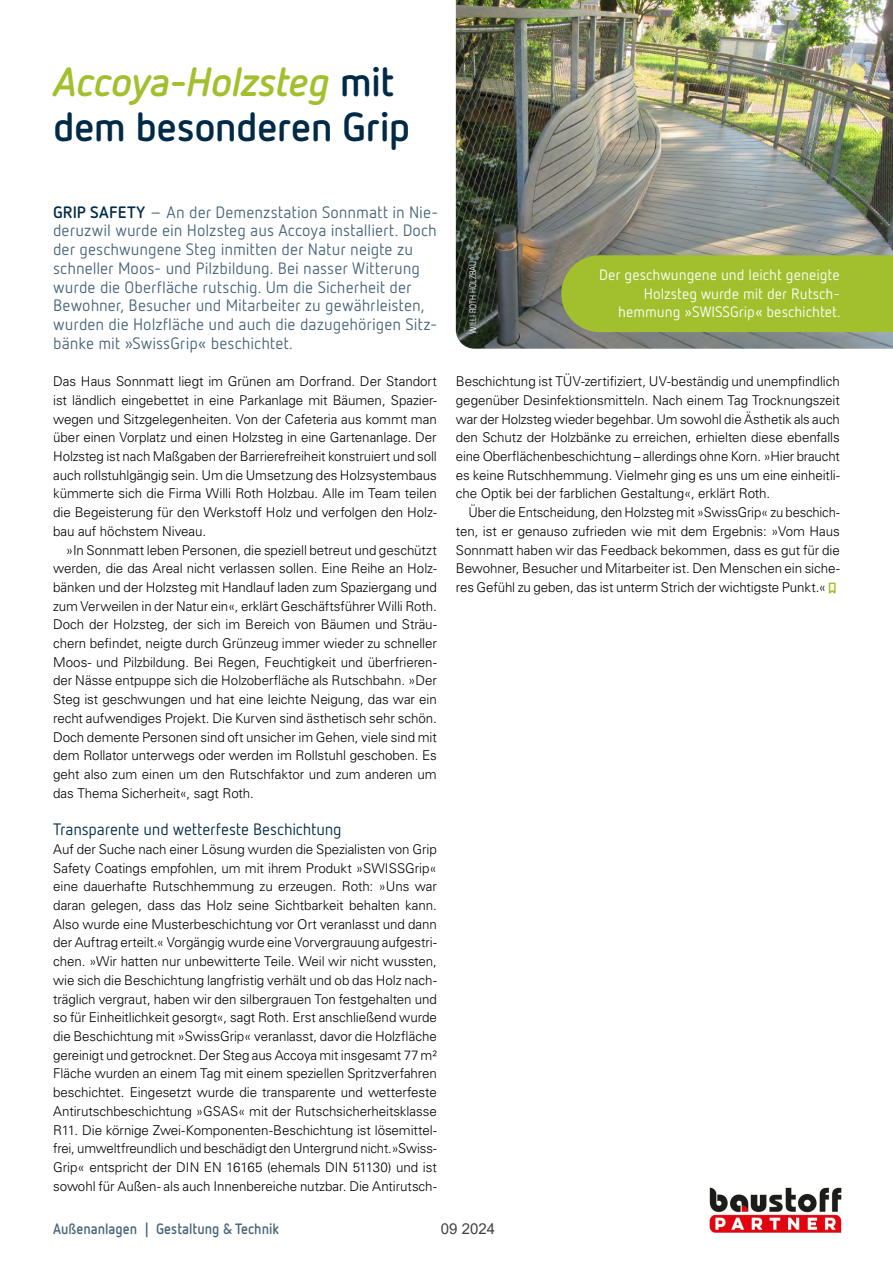
<style>
.page{position:relative;width:893px;height:1263px;background:#fff}
.page>*{position:absolute;margin:0;border:0;box-sizing:border-box;transform-origin:0 0}
.t1{font:700 40.5px/45px "Netto";letter-spacing:-.02em;color:#002a45}
.t2{font:16.5px/18.8px "Netto";color:#48657a}
.t3{font:16.5px "Netto";letter-spacing:-.01em;color:#002a45}
.t4{font:15px/18.8px "Netto";color:#fff;text-align:right}
.t5{font:700 15px "Netto";color:#48657a;scale:.91 1}
.t6{font:15px "Arial";color:#404040}
.t7{font:300 13.5px/18.8px "Univers LT Std";letter-spacing:-.005em;color:#000;text-align:justify}
.t8{font:300 condensed 9px "Univers LT Std";color:#fff}
.s1{font-style:italic;color:#a2c02d}
.s2{font-weight:700;color:#002a45}
</style>
<div class="page">
<img style="left:456px;top:0;width:437px;height:349px">
<div style="left:561px;top:255px;width:332px;height:77px;background:#a2c02d"></div>
<img style="left:709px;top:1187px;width:133px;height:46px">
<h1 class="t1" style="left:53px;top:58px;width:359px"><span class="s1">Accoya-Holzsteg</span> mit dem besonderen Grip</h1>
<p class="t2" style="left:53px;top:202px;width:387px"><span class="s2">GRIP SAFETY</span> – An der Demenzstation Sonnmatt in Nie&shy;deruzwil wurde ein Holzsteg aus Accoya installiert. Doch der geschwungene Steg inmitten der Natur neigte zu schneller Moos- und Pilzbildung. Bei nasser Witterung wurde die Oberfläche rutschig. Um die Sicherheit der Bewohner, Besucher und Mitarbeiter zu gewährleisten, wurden die Holzfläche und auch die dazugehörigen Sitz&shy;bänke mit »SwissGrip« beschichtet.</p>
<p class="t7" style="left:53px;top:372px;width:385px">Das Haus Sonnmatt liegt im Grünen am Dorfrand. Der Standort ist ländlich eingebettet in eine Parkanlage mit Bäumen, Spazier&shy;wegen und Sitzgelegenheiten. Von der Cafeteria aus kommt man über einen Vorplatz und einen Holzsteg in eine Gartenanlage. Der Holzsteg ist nach Maßgaben der Barrierefreiheit konstruiert und soll auch rollstuhlgängig sein. Um die Umsetzung des Holzsystembaus kümmerte sich die Firma Willi Roth Holzbau. Alle im Team teilen die Begeisterung für den Werkstoff Holz und verfolgen den Holz&shy;bau auf höchstem Niveau.</p>
<p class="t7" style="left:53px;top:540px;width:385px;text-indent:13px">»In Sonnmatt leben Personen, die speziell betreut und geschützt werden, die das Areal nicht verlassen sollen. Eine Reihe an Holz&shy;bänken und der Holzsteg mit Handlauf laden zum Spaziergang und zum Verweilen in der Natur ein«, erklärt Geschäftsführer Willi Roth.<br>Doch der Holzsteg, der sich im Bereich von Bäumen und Sträu&shy;chern befindet, neigte durch Grünzeug immer wieder zu schneller Moos- und Pilzbildung. Bei Regen, Feuchtigkeit und überfrieren&shy;der Nässe entpuppe sich die Holzoberfläche als Rutschbahn. »Der Steg ist geschwungen und hat eine leichte Neigung, das war ein recht aufwendiges Projekt. Die Kurven sind ästhetisch sehr schön.<br>Doch demente Personen sind oft unsicher im Gehen, viele sind mit dem Rollator unterwegs oder werden im Rollstuhl geschoben. Es geht also zum einen um den Rutschfaktor und zum anderen um das Thema Sicherheit«, sagt Roth.</p>
<p class="t3" style="left:53px;top:819px;width:290px">Transparente und wetterfeste Beschichtung</p>
<p class="t7" style="left:53px;top:840px;width:385px">Auf der Suche nach einer Lösung wurden die Spezialisten von Grip Safety Coatings empfohlen, um mit ihrem Produkt »SWISSGrip« eine dauerhafte Rutschhemmung zu erzeugen. Roth: »Uns war daran gelegen, dass das Holz seine Sichtbarkeit behalten kann.<br>Also wurde eine Musterbeschichtung vor Ort veranlasst und dann der Auftrag erteilt.« Vorgängig wurde eine Vorvergrauung aufgestri&shy;chen. »Wir hatten nur unbewitterte Teile. Weil wir nicht wussten, wie sich die Beschichtung langfristig verhält und ob das Holz nach&shy;träglich vergraut, haben wir den silbergrauen Ton festgehalten und so für Einheitlichkeit gesorgt«, sagt Roth. Erst anschließend wurde die Beschichtung mit »SwissGrip« veranlasst, davor die Holzfläche gereinigt und getrocknet. Der Steg aus Accoya mit insgesamt 77m²<br>Fläche wurden an einem Tag mit einem speziellen Spritzverfahren beschichtet. Eingesetzt wurde die transparente und wetterfeste Antirutschbeschichtung »GSAS« mit der Rutschsicherheitsklasse R11. Die körnige Zwei-Komponenten-Beschichtung ist lösemittel&shy;frei, umweltfreundlich und beschädigt den Untergrund nicht.»Swiss-Grip« entspricht der DIN EN 16165 (ehemals DIN 51130) und ist sowohl für Außen- als auch Innenbereiche nutzbar. Die Antirutsch-</p>
<p class="t8" style="left:468px;top:334px;width:75px;rotate:-90deg">WILLI ROTH HOLZBAU</p>
<p class="t4" style="left:599px;top:265px;width:243px">Der geschwungene und leicht geneigte<br>Holzsteg wurde mit der Rutsch&shy;hemmung »SWISSGrip« beschichtet.</p>
<p class="t7" style="left:456px;top:372px;width:386px">Beschichtung ist TÜV-zertifiziert, UV-beständig und unempfindlich gegenüber Desinfektionsmitteln. Nach einem Tag Trocknungszeit war der Holzsteg wieder begehbar. Um sowohl die Ästhetik als auch den Schutz der Holzbänke zu erreichen, erhielten diese ebenfalls eine Oberflächenbeschichtung – allerdings ohne Korn. »Hier braucht es keine Rutschhemmung. Vielmehr ging es uns um eine einheitli&shy;che Optik bei der farblichen Gestaltung«, erklärt Roth.</p>
<p class="t7" style="left:456px;top:503px;width:385px;text-indent:13px">Über die Entscheidung, den Holzsteg mit »SwissGrip« zu beschich&shy;ten, ist er genauso zufrieden wie mit dem Ergebnis: »Vom Haus Sonnmatt haben wir das Feedback bekommen, dass es gut für die Bewohner, Besucher und Mitarbeiter ist. Den Menschen ein siche&shy;res Gefühl zu geben, das ist unterm Strich der wichtigste Punkt.«</p>
<p class="t5" style="left:53px;top:1219px;width:250px">Außenanlagen | Gestaltung &amp; Technik</p>
<p class="t6" style="left:441px;top:1218px;width:56px">09 2024</p>
</div>
